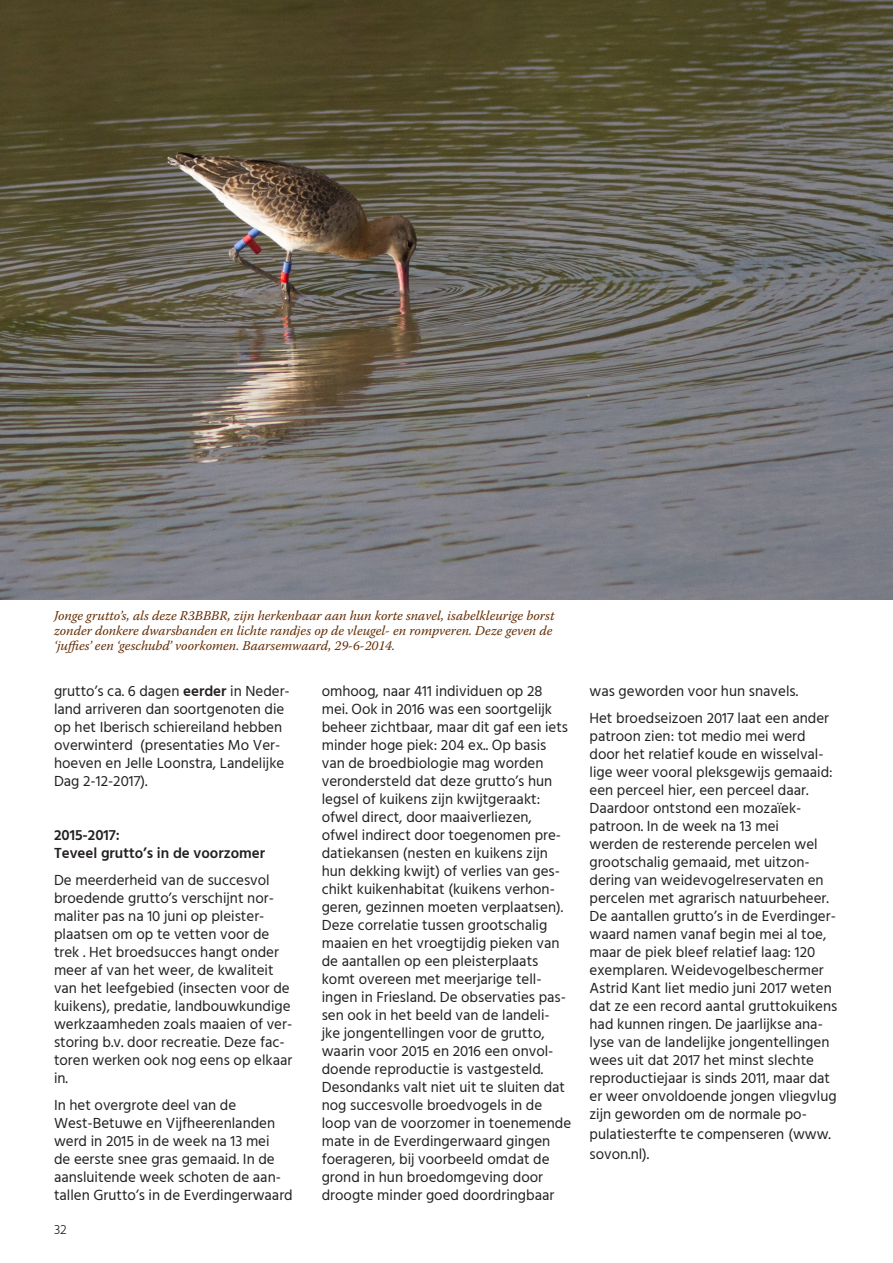
<style>
.page{position:relative;width:893px;height:1263px;background:#fff}
.page>*{position:absolute;margin:0;border:0;box-sizing:border-box;transform-origin:0 0}
.t1{font:15px/18px "Hind";color:#231f20}
.t2{font:600 15px/18px "Hind";color:#231f20}
.t3{font:italic 13.5px/15px "Warnock Pro";color:#642b00}
.t4{font:300 13.5px "Hind";color:#231f20}
.s1{font-weight:600}
</style>
<div class="page">
<img style="left:0;top:0;width:893px;height:600px">
<p class="t3" style="left:54px;top:608px;width:502px">Jonge grutto’s, als deze R3BBBR, zijn herkenbaar aan hun korte snavel, isabelkleurige borst zonder donkere dwarsbanden en lichte randjes op de vleugel- en rompveren. Deze geven de ‘juffies’ een ‘geschubd’ voorkomen. Baarsemwaard, 29-6-2014.</p>
<p class="t1" style="left:54px;top:683px;width:237px">grutto’s ca. 6 dagen <span class="s1">eerder</span> in Neder&shy;land arriveren dan soortgenoten die op het Iberisch schiereiland hebben overwinterd (presentaties Mo Ver&shy;hoeven en Jelle Loonstra, Landelijke Dag 2-12-2017).</p>
<p class="t2" style="left:54px;top:827px;width:213px">2015-2017:<br>Teveel grutto’s in de voorzomer</p>
<p class="t1" style="left:54px;top:872px;width:240px">De meerderheid van de succesvol broedende grutto’s verschijnt nor&shy;maliter pas na 10 juni op pleister&shy;plaatsen om op te vetten voor de trek . Het broedsucces hangt onder meer af van het weer, de kwaliteit van het leefgebied (insecten voor de kuikens), predatie, landbouwkundige werkzaamheden zoals maaien of ver&shy;storing b.v. door recreatie. Deze fac&shy;toren werken ook nog eens op elkaar in.</p>
<p class="t1" style="left:54px;top:1097px;width:240px">In het overgrote deel van de<br>West-Betuwe en Vijfheerenlanden werd in 2015 in de week na 13 mei<br>de eerste snee gras gemaaid. In de aansluitende week schoten de aan&shy;tallen Grutto’s in de Everdingerwaard</p>
<p class="t4" style="left:54px;top:1220px;width:14px">32</p>
<p class="t1" style="left:322px;top:683px;width:251px">omhoog, naar 411 individuen op 28 mei. Ook in 2016 was een soortgelijk beheer zichtbaar, maar dit gaf een iets minder hoge piek: 204 ex.. Op basis van de broedbiologie mag worden verondersteld dat deze grutto’s hun legsel of kuikens zijn kwijtgeraakt: ofwel direct, door maaiverliezen, ofwel indirect door toegenomen pre&shy;datiekansen (nesten en kuikens zijn hun dekking kwijt) of verlies van ges&shy;chikt kuikenhabitat (kuikens verhon&shy;geren, gezinnen moeten verplaatsen).<br>Deze correlatie tussen grootschalig maaien en het vroegtijdig pieken van de aantallen op een pleisterplaats komt overeen met meerjarige tell&shy;ingen in Friesland. De observaties pas&shy;sen ook in het beeld van de landeli&shy;jke jongentellingen voor de grutto, waarin voor 2015 en 2016 een onvol&shy;doende reproductie is vastgesteld.<br>Desondanks valt niet uit te sluiten dat nog succesvolle broedvogels in de loop van de voorzomer in toenemende mate in de Everdingerwaard gingen foerageren, bij voorbeeld omdat de grond in hun broedomgeving door droogte minder goed doordringbaar</p>
<p class="t1" style="left:589px;top:683px;width:210px">was geworden voor hun snavels.</p>
<p class="t1" style="left:589px;top:710px;width:249px">Het broedseizoen 2017 laat een ander patroon zien: tot medio mei werd door het relatief koude en wisselval&shy;lige weer vooral pleksgewijs gemaaid: een perceel hier, een perceel daar.<br>Daardoor ontstond een mozaïek&shy;patroon. In de week na 13 mei<br>werden de resterende percelen wel grootschalig gemaaid, met uitzon&shy;dering van weidevogelreservaten en percelen met agrarisch natuurbeheer.<br>De aantallen grutto’s in de Everdinger&shy;waard namen vanaf begin mei al toe, maar de piek bleef relatief laag: 120 exemplaren. Weidevogelbeschermer Astrid Kant liet medio juni 2017 weten dat ze een record aantal gruttokuikens had kunnen ringen. De jaarlijkse ana&shy;lyse van de landelijke jongentellingen wees uit dat 2017 het minst slechte reproductiejaar is sinds 2011, maar dat er weer onvoldoende jongen vliegvlug zijn geworden om de normale po-</p>
<p class="t1" style="left:589px;top:1125px;width:243px;line-height:19.8px">pulatiesterfte te compenseren (www. sovon.nl).</p>
</div>
